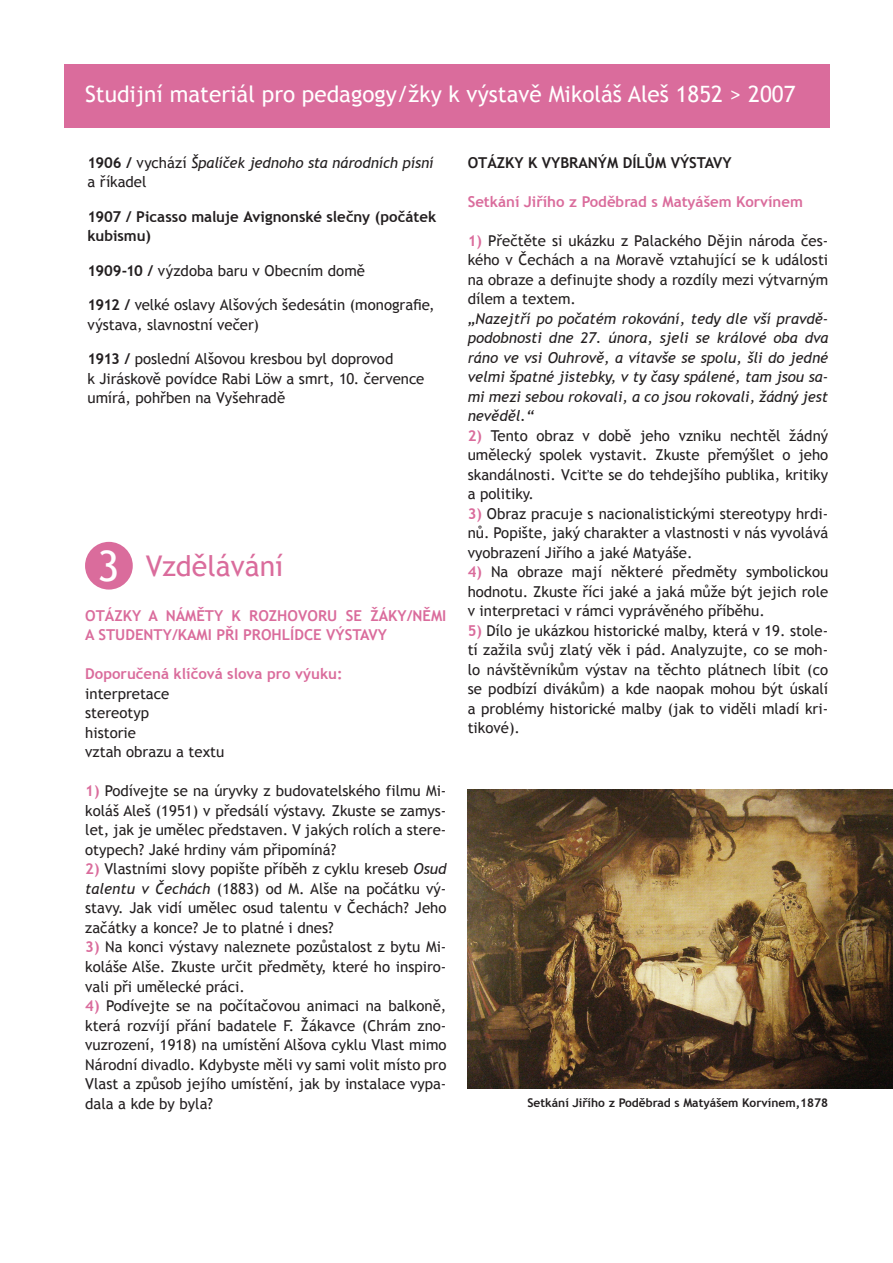
<style>
.page{position:relative;width:893px;height:1263px;background:#fff}
.page>*{position:absolute;margin:0;border:0;box-sizing:border-box;transform-origin:0 0}
.t1{font:28.5px "Trebuchet MS";color:#da6c9c}
.t2{font:22.5px "Trebuchet MS";color:#fff}
.t3{font:15px/19.5px "Trebuchet MS";color:#231f20;text-align:justify}
.t4{font:italic 15px/19.5px "Trebuchet MS";color:#231f20;text-align:justify}
.t5{font:700 15px/19.5px "Trebuchet MS";color:#da6c9c}
.t6{font:700 15px/19.5px "Trebuchet MS";color:#231f20}
.t7{font:700 12px "Trebuchet MS";color:#231f20}
.s1{font-weight:700;font-style:normal}
.s2{font-style:normal}
.s3{font-weight:700}
.s4{font-size:42px;color:#fff}
.s5{font-weight:700;color:#da6c9c}
.s6{font-style:italic}
</style>
<div class="page">
<div style="left:64px;top:64px;width:765px;height:64px;background:#da6c9c"></div>
<div style="left:85px;top:542px;width:48px;height:48px;background:#da6c9c;border-radius:50%"></div>
<img style="left:468px;top:790px;width:425px;height:299px">
<h2 class="t2" style="left:85px;top:81px;width:712px">Studijní materiál pro pedagogy/žky k výstavě Mikoláš Aleš 1852 &gt; 2007</h2>
<p class="t4" style="left:88px;top:153px;width:348px"><span class="s1">1906 /</span> <span class="s2">vychází</span> Špalíček jednoho sta národních písní <span class="s2">a říkadel</span></p>
<p class="t6" style="left:88px;top:207px;width:350px">1907 / Picasso maluje Avignonské slečny (počátek kubismu)</p>
<p class="t3" style="left:88px;top:261px;width:279px"><span class="s3">1909-10 /</span> výzdoba baru v Obecním domě</p>
<p class="t3" style="left:88px;top:295px;width:349px"><span class="s3">1912 /</span> velké oslavy Alšových šedesátin (monografie, výstava, slavnostní večer)</p>
<p class="t3" style="left:88px;top:349px;width:338px;text-align:left"><span class="s3">1913 /</span> poslední Alšovou kresbou byl doprovod<br>k Jiráskově povídce Rabi Löw a smrt, 10. července umírá, pohřben na Vyšehradě</p>
<h1 class="t1" style="left:98px;top:549px;width:187px"><span class="s4">3</span> Vzdělávání</h1>
<p class="t5" style="left:85px;top:606px;width:363px">OTÁZKY A NÁMĚTY K ROZHOVORU SE ŽÁKY/NĚMI<br>A STUDENTY/KAMI PŘI PROHLÍDCE VÝSTAVY</p>
<p class="t5" style="left:85px;top:664px;width:259px">Doporučená klíčová slova pro výuku:</p>
<p class="t3" style="left:85px;top:684px;width:141px;text-align:left">interpretace stereotyp<br>historie<br>vztah obrazu a textu</p>
<p class="t3" style="left:85px;top:782px;width:363px"><span class="s5">1)</span> Podívejte se na úryvky z budovatelského filmu Mi&shy;koláš Aleš (1951) v předsálí výstavy. Zkuste se zamys&shy;let, jak je umělec představen. V jakých rolích a stere&shy;otypech? Jaké hrdiny vám připomíná?</p>
<p class="t3" style="left:85px;top:860px;width:363px"><span class="s5">2)</span> Vlastními slovy popište příběh z cyklu kreseb <span class="s6">Osud talentu v Čechách</span> (1883) od M. Alše na počátku vý&shy;stavy. Jak vidí umělec osud talentu v Čechách? Jeho začátky a konce? Je to platné i dnes?</p>
<p class="t3" style="left:85px;top:938px;width:363px"><span class="s5">3)</span> Na konci výstavy naleznete pozůstalost z bytu Mi&shy;koláše Alše. Zkuste určit předměty, které ho inspiro&shy;vali při umělecké práci.</p>
<p class="t3" style="left:85px;top:996px;width:363px"><span class="s5">4)</span> Podívejte se na počítačovou animaci na balkoně, která rozvíjí přání badatele F. Žákavce (Chrám zno&shy;vuzrození, 1918) na umístění Alšova cyklu Vlast mimo Národní divadlo. Kdybyste měli vy sami volit místo pro Vlast a způsob jejího umístění, jak by instalace vypa&shy;dala a kde by byla?</p>
<p class="t6" style="left:468px;top:153px;width:265px">OTÁZKY K VYBRANÝM DÍLŮM VÝSTAVY</p>
<p class="t5" style="left:468px;top:192px;width:337px">Setkání Jiřího z Poděbrad s Matyášem Korvínem</p>
<p class="t3" style="left:468px;top:231px;width:362px"><span class="s5">1)</span> Přečtěte si ukázku z Palackého Dějin národa čes&shy;kého v Čechách a na Moravě vztahující se k události na obraze a definujte shody a rozdíly mezi výtvarným dílem a textem.</p>
<p class="t4" style="left:468px;top:309px;width:362px">„Nazejtří po počatém rokování, tedy dle vší pravdě&shy;podobnosti dne 27. února, sjeli se králové oba dva ráno ve vsi Ouhrově, a vítavše se spolu, šli do jedné velmi špatné jistebky, v ty časy spálené, tam jsou sa&shy;mi mezi sebou rokovali, a co jsou rokovali, žádný jest nevěděl.“</p>
<p class="t3" style="left:468px;top:426px;width:362px"><span class="s5">2)</span> Tento obraz v době jeho vzniku nechtěl žádný umělecký spolek vystavit. Zkuste přemýšlet o jeho skandálnosti. Vciťte se do tehdejšího publika, kritiky a politiky.</p>
<p class="t3" style="left:468px;top:504px;width:362px"><span class="s5">3)</span> Obraz pracuje s nacionalistickými stereotypy hrdi&shy;nů. Popište, jaký charakter a vlastnosti v nás vyvolává vyobrazení Jiřího a jaké Matyáše.</p>
<p class="t3" style="left:468px;top:562px;width:362px"><span class="s5">4)</span> Na obraze mají některé předměty symbolickou hodnotu. Zkuste říci jaké a jaká může být jejich role v interpretaci v rámci vyprávěného příběhu.</p>
<p class="t3" style="left:468px;top:621px;width:362px"><span class="s5">5)</span> Dílo je ukázkou historické malby, která v 19. stole&shy;tí zažila svůj zlatý věk i pád. Analyzujte, co se moh&shy;lo návštěvníkům výstav na těchto plátnech líbit (co se podbízí divákům) a kde naopak mohou být úskalí a problémy historické malby (jak to viděli mladí kri&shy;tikové).</p>
<p class="t7" style="left:527px;top:1095px;width:302px">Setkání Jiřího z Poděbrad s Matyášem Korvínem,1878</p>
</div>
